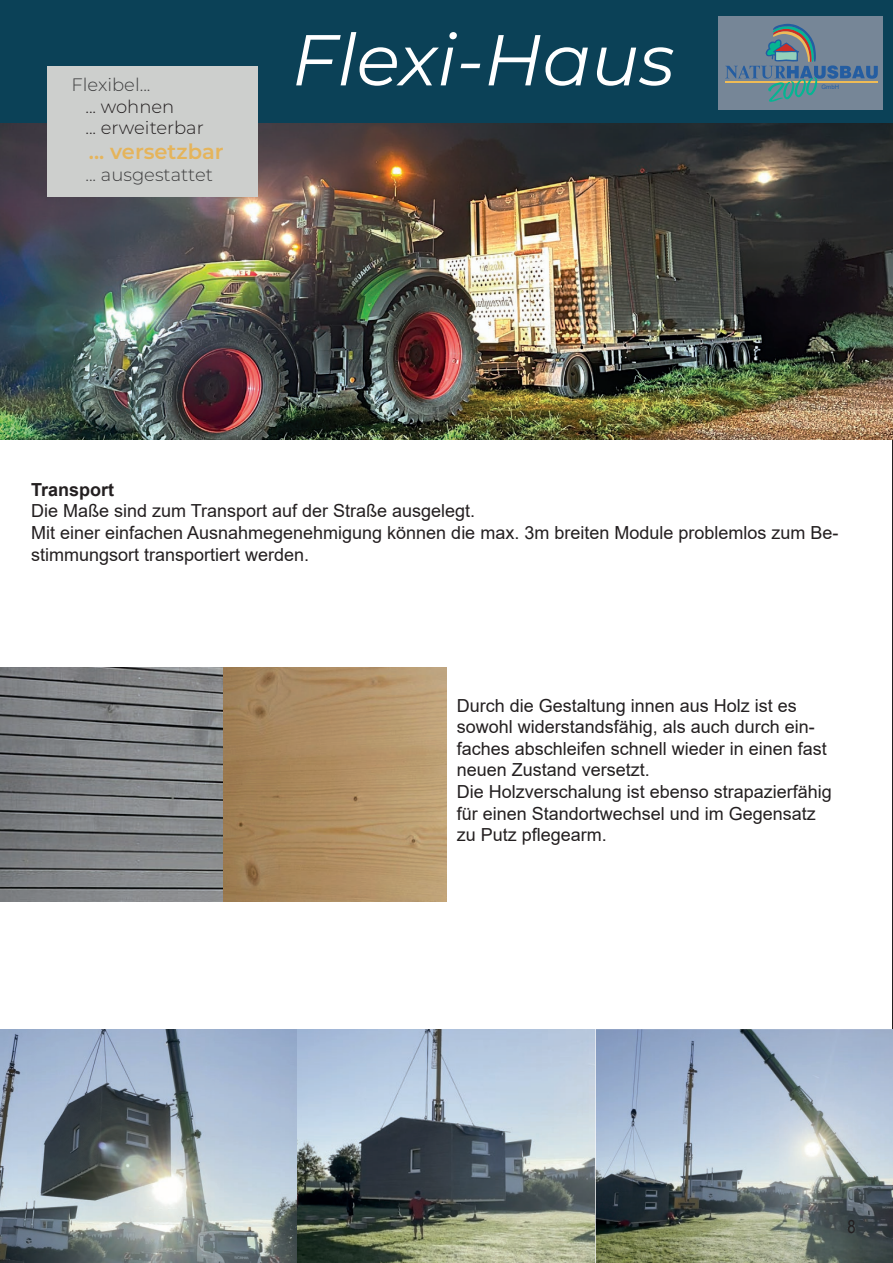
<style>
.page{position:relative;width:893px;height:1263px;background:#fff}
.page>*{position:absolute;margin:0;border:0;box-sizing:border-box;transform-origin:0 0}
.t1{font:italic 71.85px "Montserrat";color:#fff}
.t2{font:600 21px "Montserrat";color:#e5b45b}
.t3{font:18px/21.6px "Arial";color:#231f20}
.t4{font:300 18px "Montserrat";color:#3e3e3f}
.t5{font:300 18px/21.6px "Montserrat";color:#231f20}
.t6{font:700 18px "Arial";color:#231f20}
.t7{font:18px "Arial Narrow";color:#231f20}
.t8{font:6px "Arial";color:#245da1}
</style>
<div class="page">
<div style="left:0;top:0;width:893px;height:123px;background:#0b4157"></div>
<div style="left:719px;top:16px;width:164px;height:94px;background:#768697"></div>
<svg style="left:725px;top:24px;width:153px;height:78px"></svg>
<hr style="left:892px;top:123px;width:1px;height:1140px;background:#231f20">
<img style="left:0;top:667px;width:446px;height:234px">
<img style="left:0;top:123px;width:893px;height:316px">
<img style="left:0;top:1029px;width:893px;height:234px">
<svg style="left:855px;top:1220px;width:7px;height:13px"></svg>
<div style="left:47px;top:66px;width:211px;height:131px;background:#cdcfcd"></div>
<p class="t4" style="left:72px;top:72px;width:80px">Flexibel...</p>
<p class="t5" style="left:85px;top:95px;width:120px">... wohnen<br>... erweiterbar</p>
<p class="t2" style="left:89px;top:137px;width:136px">... versetzbar</p>
<p class="t4" style="left:85px;top:162px;width:129px">... ausgestattet</p>
<h1 class="t1" style="left:292px;top:11px;width:384px">Flexi-Haus</h1>
<p class="t8" style="left:821px;top:83px;width:19px">GmbH</p>
<p class="t6" style="left:31px;top:477px;width:85px">Transport</p>
<p class="t3" style="left:31px;top:500px;width:809px">Die Maße sind zum Transport auf der Straße ausgelegt.<br>Mit einer einfachen Ausnahmegenehmigung können die max. 3m breiten Module problemlos zum Be&shy;stimmungsort transportiert werden.</p>
<p class="t3" style="left:457px;top:694px;width:377px">Durch die Gestaltung innen aus Holz ist es sowohl widerstandsfähig, als auch durch ein&shy;faches abschleifen schnell wieder in einen fast neuen Zustand versetzt.<br>Die Holzverschalung ist ebenso strapazierfähig für einen Standortwechsel und im Gegensatz zu Putz pflegearm.</p>
<p class="t7" style="left:847px;top:1213px;width:17px">88</p>
</div>
